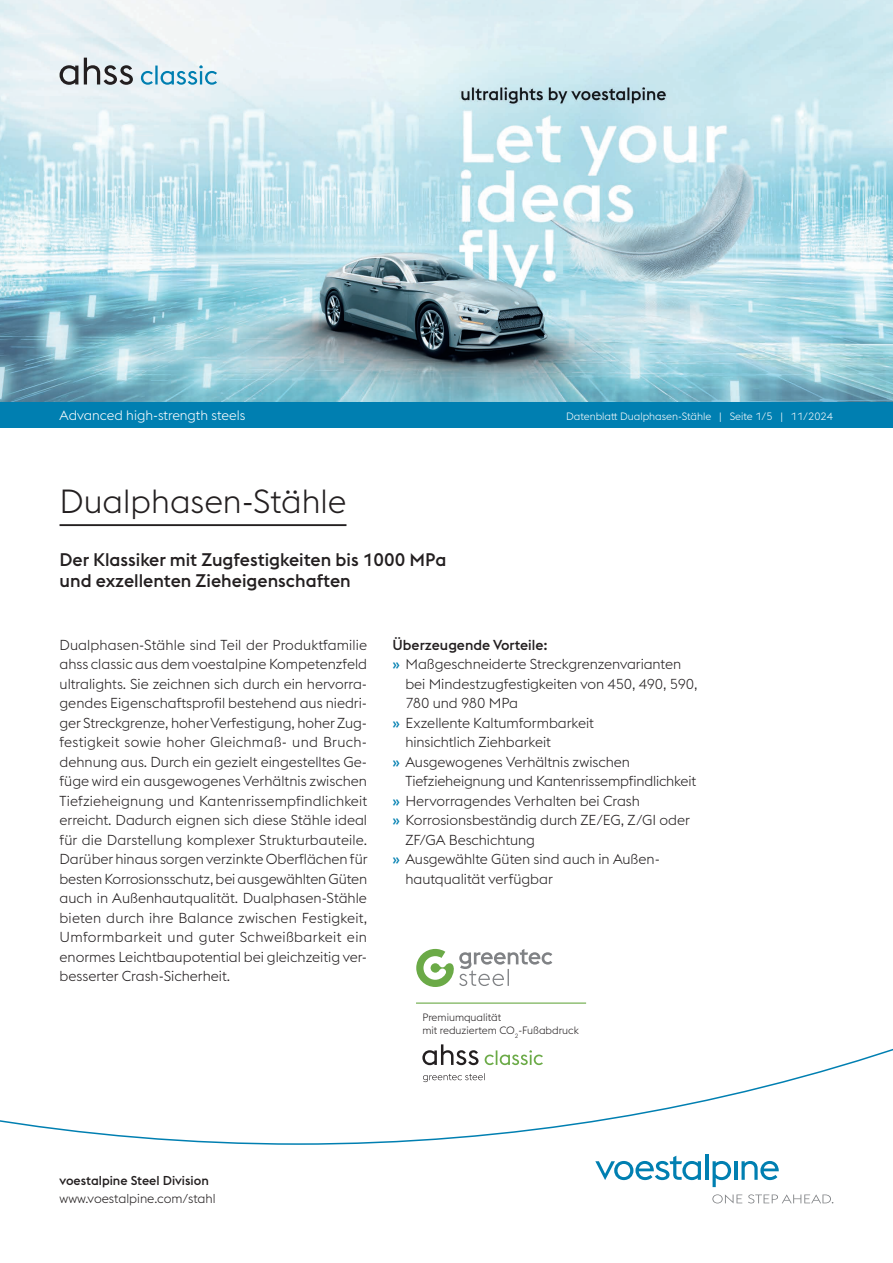
<style>
.page{position:relative;width:893px;height:1263px;background:#fff}
.page>*{position:absolute;margin:0;border:0;box-sizing:border-box;transform-origin:0 0}
.t1{font:300 33px "voestalpine";color:#231f20}
.t2{font:500 18px/21px "voestalpine";color:#231f20}
.t3{font:300 14.25px/19.5px "voestalpine";letter-spacing:-.005em;color:#231f20;text-align:justify}
.t4{font:500 14.25px "voestalpine";color:#231f20}
.t5{font:300 13.5px "voestalpine";color:#fff}
.t6{font:300 12.75px "voestalpine";color:#231f20}
.t7{font:500 12.75px "voestalpine";color:#231f20}
.t8{font:300 10.5px "voestalpine";color:#fff}
.t9{font:300 10.5px/13.5px "voestalpine";color:#231f20}
.s1{font-weight:500;color:#007fb1}
</style>
<div class="page">
<svg style="left:595px;top:1156px;width:106px;height:24px"></svg>
<hr style="left:705px;top:1154px;width:3px;height:26px;background:#007fb1">
<svg style="left:713px;top:1161px;width:18px;height:26px"></svg>
<hr style="left:734px;top:1161px;width:3px;height:19px;background:#007fb1">
<svg style="left:741px;top:1161px;width:38px;height:19px"></svg>
<svg style="left:712px;top:1194px;width:30px;height:9px"></svg>
<svg style="left:748px;top:1194px;width:85px;height:9px"></svg>
<svg style="left:416px;top:949px;width:136px;height:38px"></svg>
<hr style="left:416px;top:1002px;width:170px;height:2px;background:#6baa47">
<img style="left:0;top:0;width:893px;height:402px">
<svg style="left:0;top:1044px;width:893px;height:101px"></svg>
<hr style="left:60px;top:524px;width:286px;height:2px;background:#231f20">
<div style="left:0;top:402px;width:893px;height:25px;background:#007fb1"></div>
<svg style="left:141px;top:65px;width:76px;height:20px"></svg>
<svg style="left:60px;top:58px;width:73px;height:27px"></svg>
<p class="t5" style="left:60px;top:407px;width:187px">Advanced high-strength steels</p>
<p class="t8" style="left:566px;top:410px;width:268px">Datenblatt Dualphasen-Stähle | Seite 1/5 | 11/2024</p>
<h1 class="t1" style="left:60px;top:482px;width:288px">Dualphasen-Stähle</h1>
<p class="t2" style="left:60px;top:549px;width:388px">Der Klassiker mit Zugfestigkeiten bis 1000 MPa und exzellenten Zieheigenschaften</p>
<p class="t3" style="left:60px;top:635px;width:310px">Dualphasen-Stähle sind Teil der Produktfamilie ahss classic aus dem voestalpine Kompetenzfeld ultralights. Sie zeichnen sich durch ein hervorra&shy;gendes Eigenschaftsprofil bestehend aus niedri&shy;ger Streckgrenze, hoher Verfestigung, hoher Zug&shy;festigkeit sowie hoher Gleichmaß- und Bruch&shy;dehnung aus. Durch ein gezielt eingestelltes Ge&shy;füge wird ein ausgewogenes Verhältnis zwischen Tiefzieheignung und Kantenrissempfindlichkeit erreicht. Dadurch eignen sich diese Stähle ideal für die Darstellung komplexer Strukturbauteile.<br>Darüber hinaus sorgen verzinkte Oberflächen für besten Korrosionsschutz, bei ausgewählten Güten auch in Außenhautqualität. Dualphasen-Stähle bieten durch ihre Balance zwischen Festigkeit, Umformbarkeit und guter Schweißbarkeit ein enormes Leichtbaupotential bei gleichzeitig ver&shy;besserter Crash-Sicherheit.</p>
<p class="t4" style="left:393px;top:636px;width:157px">Überzeugende Vorteile:</p>
<p class="t3" style="left:393px;top:654px;width:290px"><span class="s1">»</span> Maßgeschneiderte Streckgrenzenvarianten</p>
<p class="t3" style="left:405px;top:674px;width:294px">bei Mindestzugfestigkeiten von 450, 490, 590,</p>
<p class="t3" style="left:405px;top:693px;width:114px">780 und 980 MPa</p>
<p class="t3" style="left:393px;top:713px;width:203px"><span class="s1">»</span> Exzellente Kaltumformbarkeit</p>
<p class="t3" style="left:405px;top:732px;width:147px">hinsichtlich Ziehbarkeit</p>
<p class="t3" style="left:393px;top:752px;width:239px"><span class="s1">»</span> Ausgewogenes Verhältnis zwischen</p>
<p class="t3" style="left:405px;top:771px;width:292px">Tiefzieheignung und Kantenrissempfindlichkeit</p>
<p class="t3" style="left:393px;top:791px;width:249px"><span class="s1">»</span> Hervorragendes Verhalten bei Crash</p>
<p class="t3" style="left:393px;top:810px;width:299px"><span class="s1">»</span> Korrosionsbeständig durch ZE/EG, Z/GI oder</p>
<p class="t3" style="left:405px;top:830px;width:131px">ZF/GA Beschichtung</p>
<p class="t3" style="left:393px;top:849px;width:269px"><span class="s1">»</span> Ausgewählte Güten sind auch in Außen-</p>
<p class="t3" style="left:405px;top:869px;width:149px">hautqualität verfügbar</p>
<p class="t7" style="left:60px;top:1173px;width:151px">voestalpine Steel Division</p>
<p class="t6" style="left:60px;top:1191px;width:158px">www.voestalpine.com/stahl</p>
<p class="t9" style="left:422px;top:1010px;width:158px">Premiumqualität<br>mit reduziertem CO<sub>2</sub>-Fußabdruck</p>
</div>
